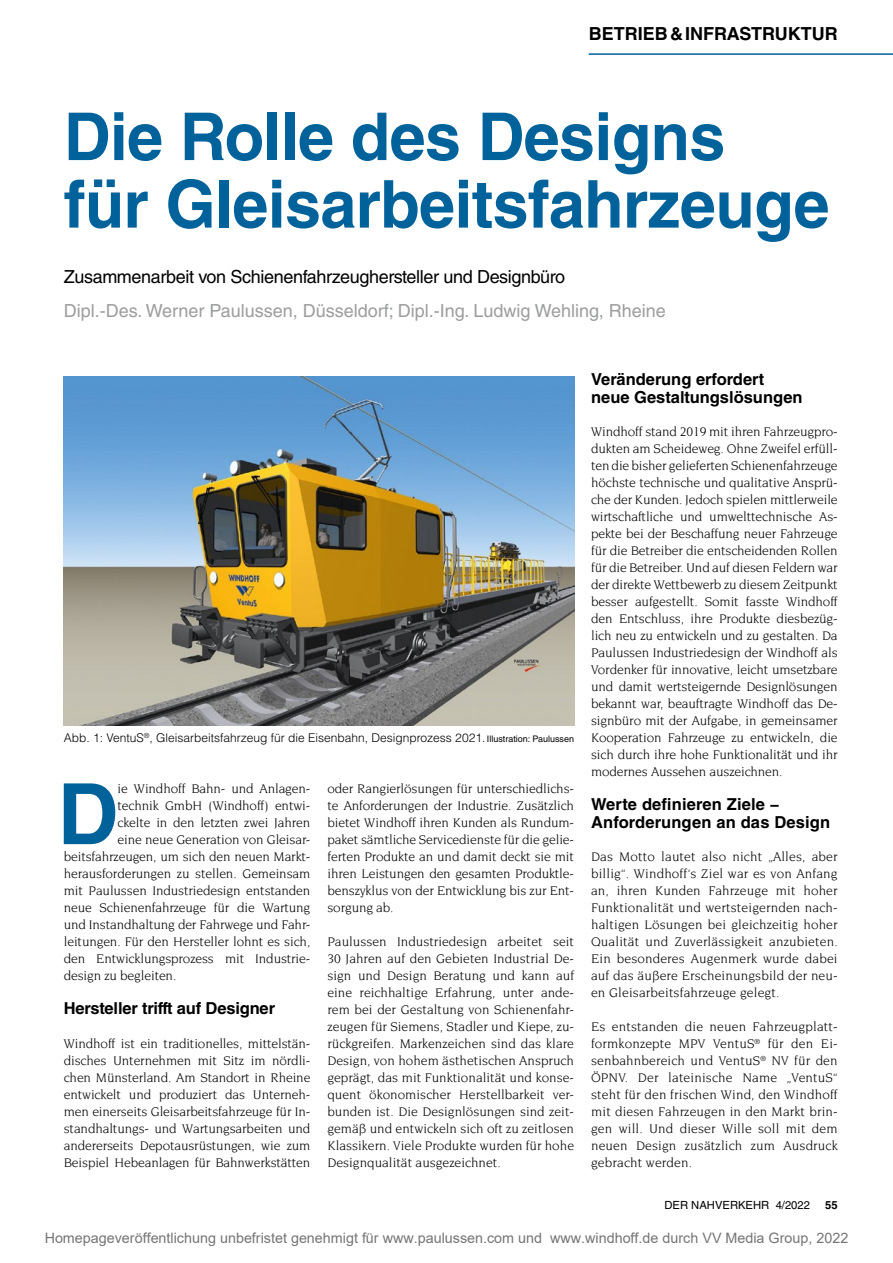
<style>
.page{position:relative;width:893px;height:1263px;background:#fff}
.page>*{position:absolute;margin:0;border:0;box-sizing:border-box;transform-origin:0 0}
.t1{font:700 84.6px "Helvetica LT Std";color:#00629b}
.t2{font:700 66px/67.5px "Helvetica LT Std";letter-spacing:-.01em;color:#00629b}
.t3{font:18px "Helvetica LT Std";color:#9c9d9d}
.t4{font:18px "Helvetica LT Std";letter-spacing:-.02em;color:#000}
.t5{font:700 18px "Helvetica LT Std";color:#000}
.t6{font:700 16.5px/18px "Helvetica LT Std";color:#000}
.t7{font:14.4px "Arial";color:rgb(0 0 0/.55)}
.t8{font:13.5px/17px "Novarese Std";letter-spacing:-.01em;color:#000;text-align:justify}
.t9{font:300 12px "Helvetica LT Std";color:#000}
.t10{font:11.25px "Helvetica LT Std";color:#000}
.t11{font:700 11.25px "Helvetica LT Std";color:#000}
.s1{font-weight:400;font-size:9px}
</style>
<div class="page">
<hr style="left:589px;top:53px;width:304px;height:2px;background:#00629b">
<img style="left:64px;top:376px;width:510px;height:349px">
<h3 class="t5" style="left:589px;top:22px;width:250px">BETRIEB&amp;INFRASTRUKTUR</h3>
<h2 class="t2" style="left:64px;top:102px;width:767px">Die Rolle des Designs<br>für Gleisarbeitsfahrzeuge</h2>
<h3 class="t4" style="left:64px;top:266px;width:503px">Zusammenarbeit von Schienenfahrzeughersteller und Designbüro</h3>
<h3 class="t3" style="left:64px;top:300px;width:604px">Dipl.-Des. Werner Paulussen, Düsseldorf; Dipl.-Ing. Ludwig Wehling, Rheine</h3>
<p class="t9" style="left:64px;top:730px;width:512px">Abb. 1: VentuS<sup>®</sup>, Gleisarbeitsfahrzeug für die Eisenbahn, Designprozess 2021. <span class="s1">Illustration: Paulussen</span></p>
<h1 class="t1" style="left:57px;top:763px;width:63px">D</h1>
<p class="t8" style="left:118px;top:780px;width:194px">ie Windhoff Bahn- und Anlagen-</p>
<p class="t8" style="left:118px;top:797px;width:194px">technik GmbH (Windhoff) entwi-</p>
<p class="t8" style="left:118px;top:814px;width:194px">ckelte in den letzten zwei Jahren</p>
<p class="t8" style="left:118px;top:831px;width:194px">eine neue Generation von Gleisar-</p>
<p class="t8" style="left:64px;top:848px;width:248px">beitsfahrzeugen, um sich den neuen Markt-</p>
<p class="t8" style="left:64px;top:865px;width:248px">herausforderungen zu stellen. Gemeinsam</p>
<p class="t8" style="left:64px;top:882px;width:248px">mit Paulussen Industriedesign entstanden</p>
<p class="t8" style="left:64px;top:899px;width:248px">neue Schienenfahrzeuge für die Wartung</p>
<p class="t8" style="left:64px;top:916px;width:248px">und Instandhaltung der Fahrwege und Fahr-</p>
<p class="t8" style="left:64px;top:933px;width:248px">leitungen. Für den Hersteller lohnt es sich,</p>
<p class="t8" style="left:64px;top:950px;width:248px">den Entwicklungsprozess mit Industrie-</p>
<p class="t8" style="left:64px;top:967px;width:114px">design zu begleiten.</p>
<p class="t6" style="left:64px;top:999px;width:213px">Hersteller trifft auf Designer</p>
<p class="t8" style="left:64px;top:1035px;width:248px">Windhoff ist ein traditionelles, mittelstän&shy;disches Unternehmen mit Sitz im nördli&shy;chen Münsterland. Am Standort in Rheine entwickelt und produziert das Unterneh&shy;men einerseits Gleisarbeitsfahrzeuge für In&shy;standhaltungs- und Wartungsarbeiten und andererseits Depotausrüstungen, wie zum Beispiel Hebeanlagen für Bahnwerkstätten</p>
<p class="t8" style="left:327px;top:780px;width:248px">oder Rangierlösungen für unterschiedlichs&shy;te Anforderungen der Industrie. Zusätzlich bietet Windhoff ihren Kunden als Rundum&shy;paket sämtliche Servicedienste für die gelie&shy;ferten Produkte an und damit deckt sie mit ihren Leistungen den gesamten Produktle&shy;benszyklus von der Entwicklung bis zur Ent&shy;sorgung ab.</p>
<p class="t8" style="left:327px;top:933px;width:248px">Paulussen Industriedesign arbeitet seit 30 Jahren auf den Gebieten Industrial De&shy;sign und Design Beratung und kann auf eine reichhaltige Erfahrung, unter ande&shy;rem bei der Gestaltung von Schienenfahr&shy;zeugen für Siemens, Stadler und Kiepe, zu&shy;rückgreifen. Markenzeichen sind das klare Design, von hohem ästhetischen Anspruch geprägt, das mit Funktionalität und konse&shy;quent ökonomischer Herstellbarkeit ver&shy;bunden ist. Die Designlösungen sind zeit&shy;gemäß und entwickeln sich oft zu zeitlosen Klassikern. Viele Produkte wurden für hohe Designqualität ausgezeichnet.</p>
<p class="t6" style="left:591px;top:370px;width:213px">Veränderung erfordert neue Gestaltungslösungen</p>
<p class="t8" style="left:591px;top:423px;width:248px">Windhoff stand 2019 mit ihren Fahrzeugpro&shy;dukten am Scheideweg. Ohne Zweifel erfüll&shy;ten die bisher gelieferten Schienenfahrzeuge höchste technische und qualitative Ansprü&shy;che der Kunden. Jedoch spielen mittlerweile wirtschaftliche und umwelttechnische As&shy;pekte bei der Beschaffung neuer Fahrzeuge für die Betreiber die entscheidenden Rollen für die Betreiber. Und auf diesen Feldern war der direkte Wettbewerb zu diesem Zeitpunkt besser aufgestellt. Somit fasste Windhoff den Entschluss, ihre Produkte diesbezüg&shy;lich neu zu entwickeln und zu gestalten. Da Paulussen Industriedesign der Windhoff als Vordenker für innovative, leicht umsetzbare und damit wertsteigernde Designlösungen bekannt war, beauftragte Windhoff das De&shy;signbüro mit der Aufgabe, in gemeinsamer Kooperation Fahrzeuge zu entwickeln, die sich durch ihre hohe Funktionalität und ihr modernes Aussehen auszeichnen.</p>
<p class="t6" style="left:591px;top:795px;width:241px">Werte definieren Ziele −<br>Anforderungen an das Design</p>
<p class="t8" style="left:591px;top:848px;width:248px">Das Motto lautet also nicht „Alles, aber billig“. Windhoff‘s Ziel war es von Anfang an, ihren Kunden Fahrzeuge mit hoher Funktionalität und wertsteigernden nach&shy;haltigen Lösungen bei gleichzeitig hoher Qualität und Zuverlässigkeit anzubieten.<br>Ein besonderes Augenmerk wurde dabei auf das äußere Erscheinungsbild der neu&shy;en Gleisarbeitsfahrzeuge gelegt.</p>
<p class="t8" style="left:591px;top:1018px;width:248px">Es entstanden die neuen Fahrzeugplatt&shy;formkonzepte MPV VentuS<sup>®</sup> für den Ei&shy;senbahnbereich und VentuS<sup>®</sup> NV für den ÖPNV. Der lateinische Name „VentuS“ steht für den frischen Wind, den Windhoff mit diesen Fahrzeugen in den Markt brin&shy;gen will. Und dieser Wille soll mit dem neuen Design zusätzlich zum Ausdruck gebracht werden.</p>
<p class="t10" style="left:664px;top:1199px;width:147px">DER NAHVERKEHR 4/2022</p>
<p class="t11" style="left:825px;top:1198px;width:14px">55</p>
<p class="t7" style="left:45px;top:1228px;width:805px">Homepageveröffentlichung unbefristet genehmigt für www.paulussen.com und www.windhoff.de durch VV Media Group, 2022</p>
</div>
